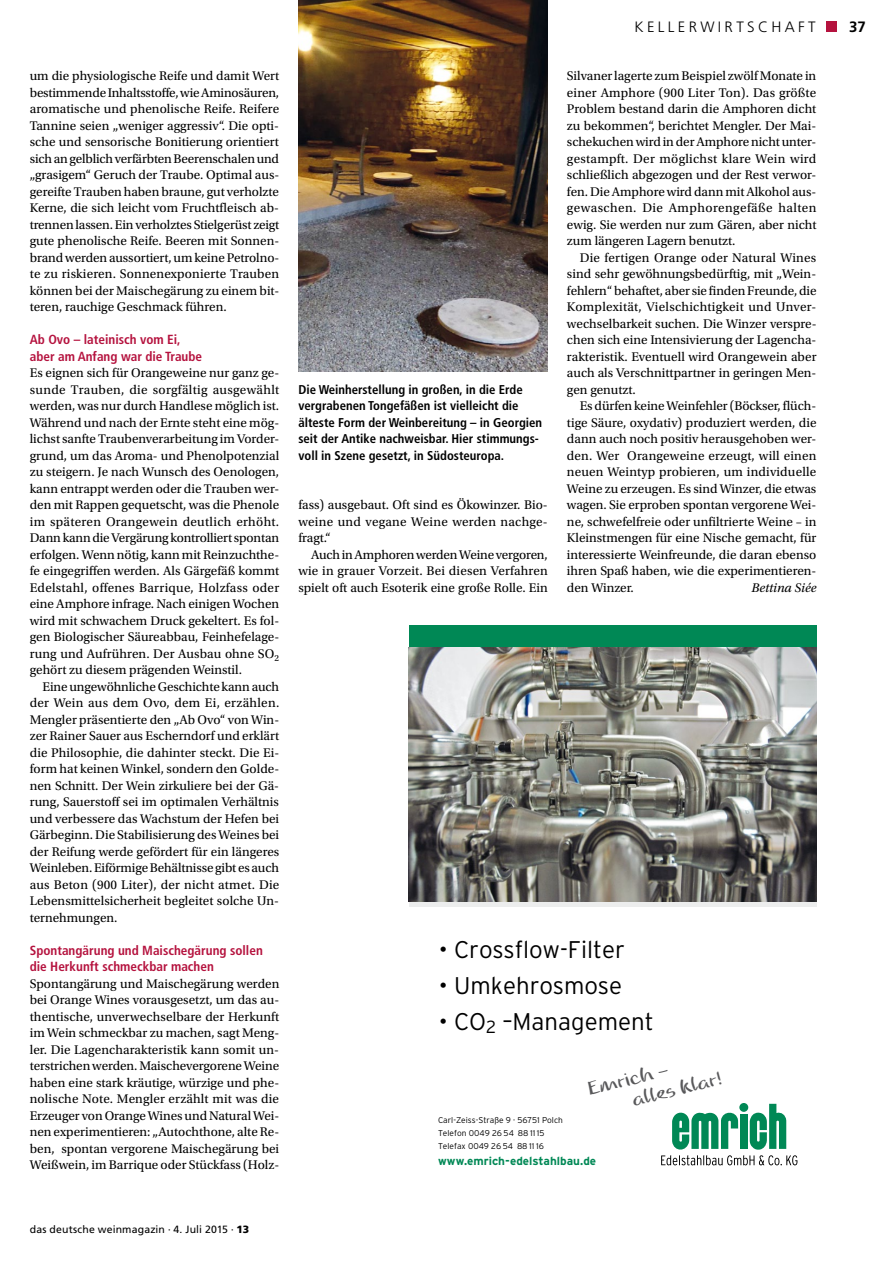
<style>
.page{position:relative;width:893px;height:1263px;background:#fff}
.page>*{position:absolute;margin:0;border:0;box-sizing:border-box;transform-origin:0 0}
.t1{font:300 24.15px "Interstate";color:#000}
.t2{font:700 18.15px/21.6px "Read My Hand LL";color:#58585a}
.t3{font:300 15px "Frutiger LT Std";letter-spacing:.22em;color:#000}
.t4{font:700 15px "Frutiger LT Std";color:#000}
.t5{font:13.2px/16.5px "Utopia Std";color:#000;text-align:justify}
.t6{font:700 condensed 13.2px/16.5px "Frutiger LT Std";color:#b5123e}
.t7{font:italic 13.2px "Utopia Std";color:#000}
.t8{font:700 condensed 12.75px/16.5px "Frutiger LT Std";color:#000}
.t9{font:700 11.7px "Interstate";color:#085}
.t10{font:10.5px "Frutiger LT Std";letter-spacing:.015em;color:#000}
.t11{font:300 8.4px/12.6px "Interstate";color:#000}
.s1{font-stretch:condensed}
.s2{font-weight:900}
</style>
<div class="page">
<div style="left:826px;top:21px;width:11px;height:11px;background:#b5123e"></div>
<img style="left:298px;top:0;width:250px;height:371px">
<svg style="left:661px;top:1104px;width:136px;height:61px"></svg>
<div style="left:409px;top:625px;width:407px;height:22px;background:#085"></div>
<hr style="left:409px;top:902px;width:407px;height:4px;background:#eceded">
<img style="left:409px;top:647px;width:407px;height:255px">
<p class="t5" style="left:30px;top:68px;width:251px">um die physiologische Reife und damit Wert bestimmende Inhaltsstoffe, wie Aminosäuren, aromatische und phenolische Reife. Reifere Tannine seien „weniger aggressiv“. Die opti&shy;sche und sensorische Bonitierung orientiert sich an gelblich verfärbten Beerenschalen und „grasigem“ Geruch der Traube. Optimal aus&shy;gereifte Trauben haben braune, gut verholzte Kerne, die sich leicht vom Fruchtfleisch ab&shy;trennen lassen. Ein verholztes Stielgerüst zeigt gute phenolische Reife. Beeren mit Sonnen&shy;brand werden aussortiert, um keine Petrolno&shy;te zu riskieren. Sonnenexponierte Trauben können bei der Maischegärung zu einem bit&shy;teren, rauchige Geschmack führen.</p>
<p class="t6" style="left:30px;top:331px;width:174px">Ab Ovo – lateinisch vom Ei, aber am Anfang war die Traube</p>
<p class="t5" style="left:30px;top:365px;width:251px">Es eignen sich für Orangeweine nur ganz ge&shy;sunde Trauben, die sorgfältig ausgewählt werden, was nur durch Handlese möglich ist.<br>Während und nach der Ernte steht eine mög&shy;lichst sanfte Traubenverarbeitung im Vorder&shy;grund, um das Aroma- und Phenolpotenzial zu steigern. Je nach Wunsch des Oenologen, kann entrappt werden oder die Trauben wer&shy;den mit Rappen gequetscht, was die Phenole im späteren Orangewein deutlich erhöht.<br>Dann kann die Vergärung kontrolliert spontan erfolgen. Wenn nötig, kann mit Reinzuchthe&shy;fe eingegriffen werden. Als Gärgefäß kommt Edelstahl, offenes Barrique, Holzfass oder eine Amphore infrage. Nach einigen Wochen wird mit schwachem Druck gekeltert. Es fol&shy;gen Biologischer Säureabbau, Feinhefelage&shy;rung und Aufrühren. Der Ausbau ohne SO<sub>2 </sub>gehört zu diesem prägenden Weinstil.</p>
<p class="t5" style="left:30px;top:678px;width:251px;text-indent:13px">Eine ungewöhnliche Geschichte kann auch der Wein aus dem Ovo, dem Ei, erzählen.<br>Mengler präsentierte den „Ab Ovo“ von Win&shy;zer Rainer Sauer aus Escherndorf und erklärt die Philosophie, die dahinter steckt. Die Ei&shy;form hat keinen Winkel, sondern den Golde&shy;nen Schnitt. Der Wein zirkuliere bei der Gä&shy;rung, Sauerstoff sei im optimalen Verhältnis und verbessere das Wachstum der Hefen bei Gärbeginn. Die Stabilisierung des Weines bei der Reifung werde gefördert für ein längeres Weinleben. Eiförmige Behältnisse gibt es auch aus Beton (900 Liter), der nicht atmet. Die Lebensmittelsicherheit begleitet solche Un&shy;ternehmungen.</p>
<p class="t6" style="left:30px;top:942px;width:235px">Spontangärung und Maischegärung sollen die Herkunft schmeckbar machen</p>
<p class="t5" style="left:30px;top:975px;width:251px">Spontangärung und Maischegärung werden bei Orange Wines vorausgesetzt, um das au&shy;thentische, unverwechselbare der Herkunft im Wein schmeckbar zu machen, sagt Meng&shy;ler. Die Lagencharakteristik kann somit un&shy;terstrichen werden. Maischevergorene Weine haben eine stark kräutige, würzige und phe&shy;nolische Note. Mengler erzählt mit was die Erzeuger von Orange Wines und Natural Wei&shy;nen experimentieren: „Autochthone, alte Re&shy;ben, spontan vergorene Maischegärung bei Weißwein, im Barrique oder Stückfass (Holz-</p>
<p class="t8" style="left:298px;top:381px;width:245px">Die Weinherstellung in großen, in die Erde vergrabenen Tongefäßen ist vielleicht die älteste Form der Weinbereitung – in Georgien seit der Antike nachweisbar. Hier stimmungs&shy;voll in Szene gesetzt, in Südosteuropa.</p>
<p class="t5" style="left:298px;top:497px;width:251px">fass) ausgebaut. Oft sind es Ökowinzer. Bio&shy;weine und vegane Weine werden nachge&shy;fragt.“</p>
<p class="t5" style="left:298px;top:546px;width:251px;text-indent:13px">Auch in Amphoren werden Weine vergoren, wie in grauer Vorzeit. Bei diesen Verfahren spielt oft auch Esoterik eine große Rolle. Ein</p>
<p class="t3" style="left:634px;top:18px;width:180px">KE LLE RWIRT SCHAFT</p>
<p class="t4" style="left:849px;top:18px;width:18px">37</p>
<p class="t5" style="left:567px;top:68px;width:251px">Silvaner lagerte zum Beispiel zwölf Monate in einer Amphore (900 Liter Ton). Das größte Problem bestand darin die Amphoren dicht zu bekommen“, berichtet Mengler. Der Mai&shy;schekuchen wird in der Amphore nicht unter&shy;gestampft. Der möglichst klare Wein wird schließlich abgezogen und der Rest verwor&shy;fen. Die Amphore wird dann mit Alkohol aus&shy;gewaschen. Die Amphorengefäße halten ewig. Sie werden nur zum Gären, aber nicht zum längeren Lagern benutzt.</p>
<p class="t5" style="left:567px;top:249px;width:251px;text-indent:13px">Die fertigen Orange oder Natural Wines sind sehr gewöhnungsbedürftig, mit „Wein&shy;fehlern“ behaftet, aber sie finden Freunde, die Komplexität, Vielschichtigkeit und Unver&shy;wechselbarkeit suchen. Die Winzer verspre&shy;chen sich eine Intensivierung der Lagencha&shy;rakteristik. Eventuell wird Orangewein aber auch als Verschnittpartner in geringen Men&shy;gen genutzt.</p>
<p class="t5" style="left:567px;top:398px;width:251px;text-indent:13px">Es dürfen keine Weinfehler (Böckser, flüch&shy;tige Säure, oxydativ) produziert werden, die dann auch noch positiv herausgehoben wer&shy;den. Wer Orangeweine erzeugt, will einen neuen Weintyp probieren, um individuelle Weine zu erzeugen. Es sind Winzer, die etwas wagen. Sie erproben spontan vergorene Wei&shy;ne, schwefelfreie oder unfiltrierte Weine – in Kleinstmengen für eine Nische gemacht, für interessierte Weinfreunde, die daran ebenso ihren Spaß haben, wie die experimentieren&shy;den Winzer.</p>
<p class="t7" style="left:751px;top:580px;width:67px">Bettina Siée</p>
<h1 class="t1" style="left:439px;top:935px;width:188px">• Crossflow-Filter</h1>
<h1 class="t1" style="left:439px;top:972px;width:185px">• Umkehrosmose</h1>
<h1 class="t1" style="left:439px;top:1008px;width:216px">• CO<sub>2</sub> –Management</h1>
<h2 class="t2" style="left:625px;top:1069px;width:94px;text-indent:-40px;rotate:-14deg">Emrich –<br>alles klar!</h2>
<p class="t11" style="left:438px;top:1114px;width:126px">Carl-Zeiss-Straße 9 · 56751 Polch<br>Telefon 0049 26 54 88 11 15<br>Telefax 0049 26 54 88 11 16</p>
<p class="t9" style="left:438px;top:1154px;width:160px">www.emrich-edelstahlbau.de</p>
<p class="t10" style="left:30px;top:1223px;width:221px">das deutsche weinmagazin <span class="s1">·</span> 4. Juli 2015 <span class="s1">·</span> <span class="s2">13</span></p>
</div>
